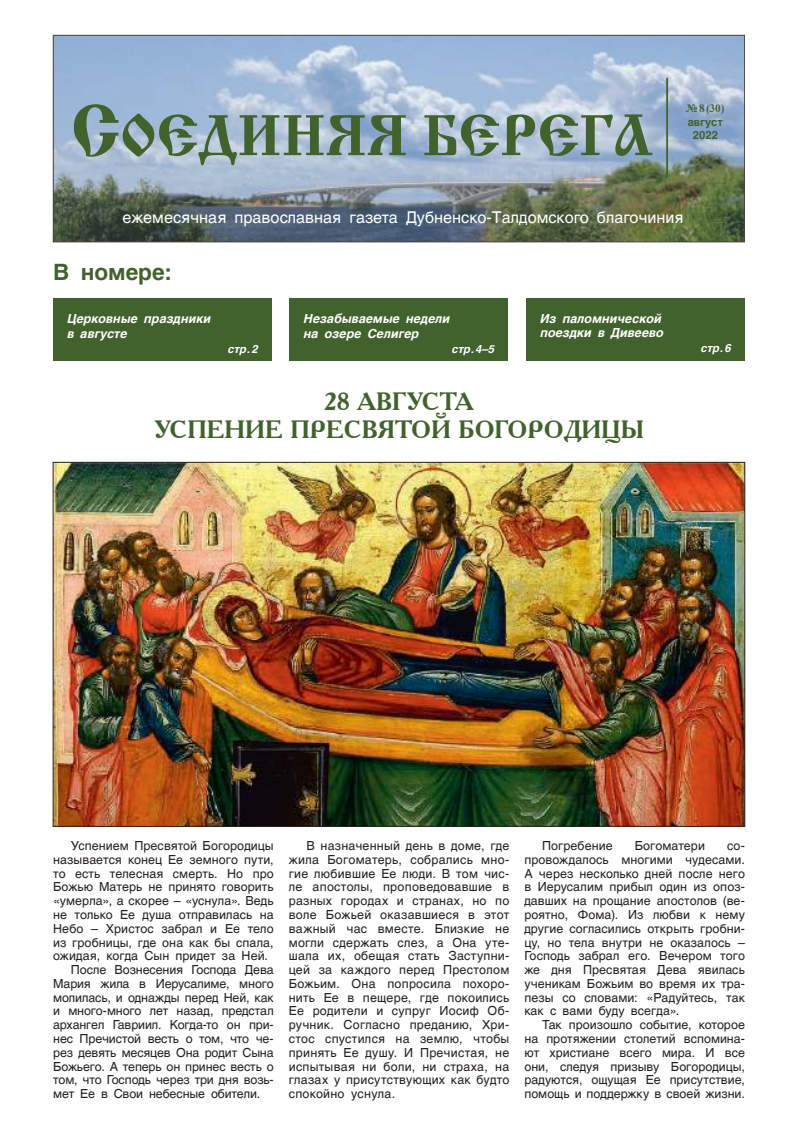
<style>
.page{position:relative;width:798px;height:1134px;background:#fff}
.page>*{position:absolute;margin:0;border:0;box-sizing:border-box;transform-origin:0 0}
.t1{font:60px "Cyrillic Old";color:#41622d}
.t2{font:700 25px/27.5px "Academy ACTT";color:#41622d;text-align:center}
.t3{font:700 22.5px "AG Helvetica Cyr";color:#41622d}
.t4{font:16.25px "AG Helvetica Cyr Roman";color:#fff}
.t5{font:12.5px/13.8px "AG Helvetica Cyr Roman";color:#241f1f;text-align:justify}
.t6{font:italic 700 12.5px/15px "AG Helvetica Cyr";letter-spacing:.01em;color:#fff}
.t7{font:italic 700 11.25px "AG Helvetica Cyr";color:#fff}
.t8{font:700 11.25px/13.5px "AG Helvetica Cyr";letter-spacing:-.005em;color:#41622d;text-align:center}
.t9{font:700 11.25px "Times New Roman";color:#41622d}
.s1{font-size:75px}
</style>
<div class="page">
<img style="left:55px;top:37px;width:687px;height:203px">
<div style="left:53px;top:35px;width:691px;height:207px;border:1px solid #241f1f"></div>
<hr style="left:666px;top:78px;width:1px;height:100px;background:#41622d">
<div style="left:526px;top:299px;width:218px;height:62px;background:#41622d"></div>
<div style="left:53px;top:299px;width:219px;height:62px;background:#41622d"></div>
<div style="left:289px;top:299px;width:219px;height:62px;background:#41622d"></div>
<img style="left:55px;top:464px;width:687px;height:360px">
<h1 class="t1" style="left:71px;top:103px;width:583px"><span class="s1">С</span>ОЕДИНЯЯ БЕРЕГА</h1>
<p class="t9" style="left:686px;top:100px;width:40px">№ 8 (30)</p>
<p class="t8" style="left:687px;top:115px;width:37px">август<br>2022</p>
<h3 class="t4" style="left:122px;top:208px;width:562px">ежемесячная православная газета Дубненско-Талдомского благочиния</h3>
<h3 class="t3" style="left:53px;top:259px;width:120px">В номере:</h3>
<p class="t6" style="left:540px;top:312px;width:125px;line-height:13.8px">Из паломнической поездки в Дивеево</p>
<p class="t6" style="left:304px;top:311px;width:148px">Незабываемые недели на озере Селигер</p>
<p class="t6" style="left:67px;top:311px;width:145px">Церковные праздники в августе</p>
<p class="t7" style="left:228px;top:343px;width:31px">стр.2</p>
<p class="t7" style="left:452px;top:343px;width:43px">стр.4–5</p>
<h2 class="t2" style="left:154px;top:387px;width:491px">28 АВГУСТА<br>УСПЕНИЕ ПРЕСВЯТОЙ БОГОРОДИЦЫ</h2>
<p class="t7" style="left:700px;top:341px;width:31px">стр.6</p>
<p class="t5" style="left:71px;top:839px;width:204px">Успением Пресвятой Богородицы</p>
<p class="t5" style="left:53px;top:853px;width:222px">называется конец Ее земного пути,</p>
<p class="t5" style="left:53px;top:866px;width:222px">то есть телесная смерть. Но про</p>
<p class="t5" style="left:53px;top:880px;width:222px">Божью Матерь не принято говорить</p>
<p class="t5" style="left:53px;top:894px;width:222px">«умерла», а скорее – «уснула». Ведь</p>
<p class="t5" style="left:53px;top:908px;width:222px">не только Ее душа отправилась на</p>
<p class="t5" style="left:53px;top:921px;width:222px">Небо – Христос забрал и Ее тело</p>
<p class="t5" style="left:53px;top:935px;width:222px">из гробницы, где она как бы спала,</p>
<p class="t5" style="left:53px;top:949px;width:216px">ожидая, когда Сын придет за Ней.</p>
<p class="t5" style="left:71px;top:963px;width:204px">После Вознесения Господа Дева</p>
<p class="t5" style="left:53px;top:977px;width:222px">Мария жила в Иерусалиме, много</p>
<p class="t5" style="left:53px;top:990px;width:222px">молилась, и однажды перед Ней, как</p>
<p class="t5" style="left:53px;top:1004px;width:222px">и много-много лет назад, предстал</p>
<p class="t5" style="left:53px;top:1018px;width:222px">архангел Гавриил. Когда-то он при-</p>
<p class="t5" style="left:53px;top:1032px;width:222px">нес Пречистой весть о том, что че-</p>
<p class="t5" style="left:53px;top:1046px;width:222px">рез девять месяцев Она родит Сына</p>
<p class="t5" style="left:53px;top:1059px;width:222px">Божьего. А теперь он принес весть о</p>
<p class="t5" style="left:53px;top:1073px;width:222px">том, что Господь через три дня возь-</p>
<p class="t5" style="left:53px;top:1087px;width:208px">мет Ее в Свои небесные обители.</p>
<p class="t5" style="left:289px;top:839px;width:222px;text-indent:18px">В назначенный день в доме, где жила Богоматерь, собрались мно&shy;гие любившие Ее люди. В том чис&shy;ле апостолы, проповедовавшие в разных городах и странах, но по воле Божьей оказавшиеся в этот важный час вместе. Близкие не могли сдержать слез, а Она уте&shy;шала их, обещая стать Заступни&shy;цей за каждого перед Престолом Божьим. Она попросила похоро&shy;нить Ее в пещере, где покоились Ее родители и супруг Иосиф Об&shy;ручник. Согласно преданию, Хри&shy;стос спустился на землю, чтобы принять Ее душу. И Пречистая, не испытывая ни боли, ни страха, на глазах у присутствующих как будто спокойно уснула.</p>
<p class="t5" style="left:542px;top:839px;width:72px">Погребение</p>
<p class="t5" style="left:634px;top:839px;width:72px">Богоматери</p>
<p class="t5" style="left:524px;top:839px;width:222px;text-indent:203px">со&shy;провождалось многими чудесами.<br>А через несколько дней после него в Иерусалим прибыл один из опоз&shy;давших на прощание апостолов (ве&shy;роятно, Фома). Из любви к нему другие согласились открыть гробни&shy;цу, но тела внутри не оказалось – Господь забрал его. Вечером того же дня Пресвятая Дева явилась ученикам Божьим во время их тра&shy;пезы со словами: «Радуйтесь, так как с вами буду всегда».</p>
<p class="t5" style="left:524px;top:1018px;width:222px;text-indent:18px">Так произошло событие, которое на протяжении столетий вспомина&shy;ют христиане всего мира. И все они, следуя призыву Богородицы, радуются, ощущая Ее присутствие, помощь и поддержку в своей жизни.</p>
</div>
